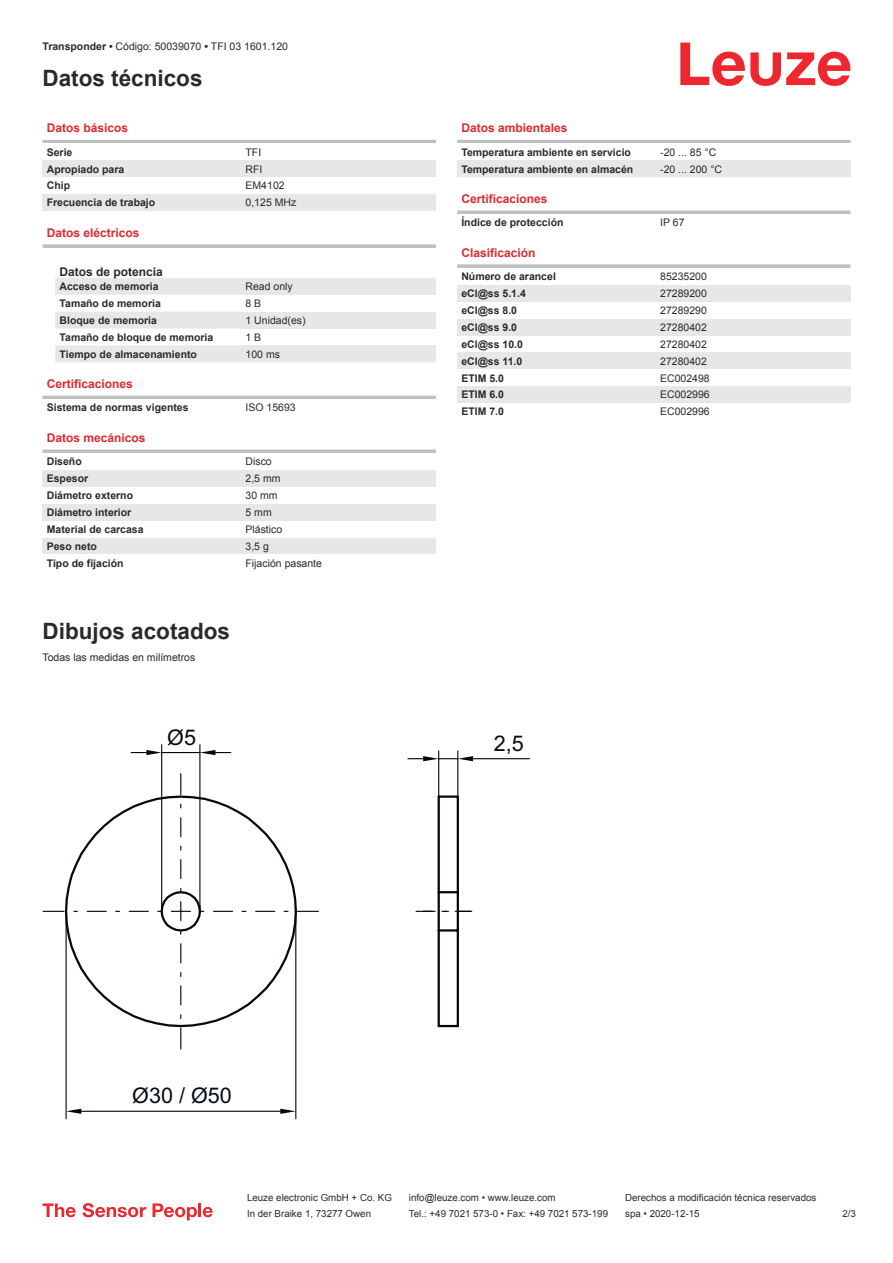
<style>
.page{position:relative;width:893px;height:1263px;background:#fff}
.page>*{position:absolute;margin:0;border:0;box-sizing:border-box;transform-origin:0 0}
.t1{font:700 22.5px "Arial";color:#2b292a}
.t2{font:21.6px "Arial";color:#050b12}
.t3{font:700 12px "Arial";color:#db2a30}
.t4{font:700 12px "Arial";color:#2b292a}
.t5{font:700 10.5px "Arial";color:#2b292a}
.t6{font:10.5px "Arial";color:#2b292a}
.t7{font:9.75px "Arial";color:#2b292a}
.s1{font-weight:700}
</style>
<div class="page">
<svg style="left:680px;top:43px;width:170px;height:43px"></svg>
<svg style="left:55px;top:278px;width:187px;height:84px;fill:#e6e7e9"></svg>
<hr style="left:43px;top:140px;width:393px;height:3px;background:#bdbfc1">
<div style="left:43px;top:160px;width:199px;height:17px;background:#e6e7e9"></div>
<div style="left:242px;top:160px;width:194px;height:17px;background:#e6e7e9"></div>
<div style="left:43px;top:194px;width:199px;height:17px;background:#e6e7e9"></div>
<div style="left:242px;top:194px;width:194px;height:17px;background:#e6e7e9"></div>
<svg style="left:43px;top:244px;width:393px;height:4px;background:#c3c5c7"></svg>
<div style="left:242px;top:278px;width:194px;height:17px;background:#e6e7e9"></div>
<div style="left:242px;top:312px;width:194px;height:17px;background:#e6e7e9"></div>
<div style="left:242px;top:345px;width:194px;height:17px;background:#e6e7e9"></div>
<hr style="left:43px;top:396px;width:393px;height:3px;background:#bdbfc1">
<svg style="left:43px;top:449px;width:393px;height:4px;background:#c4c6c8"></svg>
<div style="left:43px;top:470px;width:199px;height:17px;background:#e6e7e9"></div>
<div style="left:242px;top:470px;width:194px;height:17px;background:#e6e7e9"></div>
<div style="left:43px;top:504px;width:199px;height:17px;background:#e6e7e9"></div>
<div style="left:242px;top:504px;width:194px;height:17px;background:#e6e7e9"></div>
<div style="left:43px;top:538px;width:199px;height:16px;background:#e6e7e9"></div>
<div style="left:242px;top:538px;width:194px;height:16px;background:#e6e7e9"></div>
<hr style="left:457px;top:140px;width:393px;height:3px;background:#bdbfc1">
<div style="left:457px;top:160px;width:200px;height:17px;background:#e6e7e9"></div>
<div style="left:657px;top:160px;width:193px;height:17px;background:#e6e7e9"></div>
<hr style="left:457px;top:211px;width:393px;height:3px;background:#bdbfc1">
<svg style="left:457px;top:264px;width:393px;height:4px;background:#c3c5c7"></svg>
<div style="left:457px;top:285px;width:200px;height:17px;background:#e6e7e9"></div>
<div style="left:657px;top:285px;width:193px;height:17px;background:#e6e7e9"></div>
<div style="left:457px;top:319px;width:200px;height:17px;background:#e6e7e9"></div>
<div style="left:657px;top:319px;width:193px;height:17px;background:#e6e7e9"></div>
<div style="left:457px;top:352px;width:200px;height:17px;background:#e6e7e9"></div>
<div style="left:657px;top:352px;width:193px;height:17px;background:#e6e7e9"></div>
<div style="left:457px;top:386px;width:200px;height:17px;background:#e6e7e9"></div>
<div style="left:657px;top:386px;width:193px;height:17px;background:#e6e7e9"></div>
<svg style="left:43px;top:1203px;width:33px;height:14px"></svg>
<svg style="left:83px;top:1203px;width:63px;height:14px"></svg>
<svg style="left:153px;top:1203px;width:44px;height:17px"></svg>
<hr style="left:198px;top:1203px;width:3px;height:14px;background:#ed272d">
<svg style="left:203px;top:1207px;width:10px;height:10px"></svg>
<svg style="left:64px;top:794px;width:396px;height:234px"></svg>
<hr style="left:473px;top:758px;width:56px;height:1px;background:#03080e">
<hr style="left:457px;top:751px;width:1px;height:46px;background:#03080e">
<hr style="left:438px;top:751px;width:1px;height:46px;background:#03080e">
<svg style="left:408px;top:756px;width:65px;height:5px"></svg>
<hr style="left:162px;top:752px;width:38px;height:1px;background:#03080e">
<hr style="left:199px;top:745px;width:1px;height:166px;background:#03080e">
<hr style="left:161px;top:745px;width:1px;height:166px;background:#03080e">
<svg style="left:131px;top:750px;width:31px;height:5px"></svg>
<svg style="left:200px;top:750px;width:31px;height:5px"></svg>
<hr style="left:81px;top:1111px;width:199px;height:1px;background:#03080e">
<hr style="left:295px;top:911px;width:1px;height:208px;background:#03080e">
<hr style="left:66px;top:911px;width:1px;height:208px;background:#03080e">
<svg style="left:66px;top:1109px;width:15px;height:5px"></svg>
<svg style="left:280px;top:1109px;width:16px;height:5px"></svg>
<svg style="left:297px;top:911px;width:21px;height:1px"></svg>
<svg style="left:256px;top:911px;width:19px;height:1px"></svg>
<svg style="left:214px;top:911px;width:19px;height:1px"></svg>
<svg style="left:129px;top:911px;width:19px;height:1px"></svg>
<svg style="left:87px;top:911px;width:19px;height:1px"></svg>
<svg style="left:43px;top:911px;width:21px;height:1px"></svg>
<svg style="left:180px;top:774px;width:1px;height:21px"></svg>
<svg style="left:180px;top:818px;width:1px;height:19px"></svg>
<svg style="left:180px;top:859px;width:1px;height:20px"></svg>
<svg style="left:171px;top:902px;width:20px;height:19px"></svg>
<svg style="left:180px;top:944px;width:1px;height:19px"></svg>
<svg style="left:180px;top:986px;width:1px;height:19px"></svg>
<svg style="left:180px;top:1028px;width:1px;height:21px"></svg>
<svg style="left:416px;top:911px;width:19px;height:1px"></svg>
<svg style="left:455px;top:911px;width:17px;height:1px"></svg>
<p class="t6" style="left:43px;top:43px;width:247px"><span class="s1">Transponder •</span> Código: 50039070 <span class="s1">•</span> TFI 03 1601.120</p>
<h1 class="t1" style="left:43px;top:70px;width:162px">Datos técnicos</h1>
<p class="t3" style="left:47px;top:123px;width:83px">Datos básicos</p>
<p class="t5" style="left:47px;top:148px;width:27px">Serie</p>
<p class="t6" style="left:246px;top:148px;width:17px">TFI</p>
<p class="t5" style="left:47px;top:165px;width:79px">Apropiado para</p>
<p class="t6" style="left:246px;top:165px;width:18px">RFI</p>
<p class="t5" style="left:47px;top:182px;width:25px">Chip</p>
<p class="t6" style="left:246px;top:182px;width:41px">EM4102</p>
<p class="t5" style="left:47px;top:199px;width:110px">Frecuencia de trabajo</p>
<p class="t6" style="left:246px;top:199px;width:52px">0,125 MHz</p>
<p class="t3" style="left:47px;top:228px;width:94px">Datos eléctricos</p>
<p class="t4" style="left:60px;top:267px;width:105px">Datos de potencia</p>
<p class="t5" style="left:60px;top:282px;width:101px">Acceso de memoria</p>
<p class="t6" style="left:246px;top:282px;width:49px">Read only</p>
<p class="t5" style="left:60px;top:299px;width:103px">Tamaño de memoria</p>
<p class="t6" style="left:246px;top:299px;width:17px">8 B</p>
<p class="t5" style="left:60px;top:316px;width:99px">Bloque de memoria</p>
<p class="t6" style="left:246px;top:316px;width:62px">1 Unidad(es)</p>
<p class="t5" style="left:60px;top:333px;width:155px">Tamaño de bloque de memoria</p>
<p class="t6" style="left:246px;top:333px;width:17px">1 B</p>
<p class="t5" style="left:60px;top:350px;width:139px">Tiempo de almacenamiento</p>
<p class="t6" style="left:246px;top:350px;width:36px">100 ms</p>
<p class="t3" style="left:47px;top:379px;width:88px">Certificaciones</p>
<p class="t5" style="left:47px;top:404px;width:143px">Sistema de normas vigentes</p>
<p class="t6" style="left:246px;top:404px;width:52px">ISO 15693</p>
<p class="t3" style="left:47px;top:433px;width:100px">Datos mecánicos</p>
<p class="t5" style="left:47px;top:458px;width:37px">Diseño</p>
<p class="t6" style="left:246px;top:458px;width:28px">Disco</p>
<p class="t5" style="left:47px;top:474px;width:43px">Espesor</p>
<p class="t6" style="left:246px;top:474px;width:37px">2,5 mm</p>
<p class="t5" style="left:47px;top:491px;width:88px">Diámetro externo</p>
<p class="t6" style="left:246px;top:491px;width:34px">30 mm</p>
<p class="t5" style="left:47px;top:508px;width:86px">Diámetro interior</p>
<p class="t6" style="left:246px;top:508px;width:28px">5 mm</p>
<p class="t5" style="left:47px;top:525px;width:98px">Material de carcasa</p>
<p class="t6" style="left:246px;top:525px;width:38px">Plástico</p>
<p class="t5" style="left:47px;top:542px;width:52px">Peso neto</p>
<p class="t6" style="left:246px;top:542px;width:25px">3,5 g</p>
<p class="t5" style="left:47px;top:559px;width:78px">Tipo de fijación</p>
<p class="t6" style="left:246px;top:559px;width:78px">Fijación pasante</p>
<h1 class="t1" style="left:43px;top:622px;width:189px">Dibujos acotados</h1>
<p class="t6" style="left:43px;top:654px;width:154px">Todas las medidas en milímetros</p>
<p class="t3" style="left:461px;top:123px;width:108px">Datos ambientales</p>
<p class="t5" style="left:461px;top:148px;width:171px">Temperatura ambiente en servicio</p>
<p class="t6" style="left:660px;top:148px;width:58px">-20 ... 85 °C</p>
<p class="t5" style="left:461px;top:165px;width:173px">Temperatura ambiente en almacén</p>
<p class="t6" style="left:660px;top:165px;width:63px">-20 ... 200 °C</p>
<p class="t3" style="left:461px;top:194px;width:88px">Certificaciones</p>
<p class="t5" style="left:461px;top:219px;width:104px">Índice de protección</p>
<p class="t6" style="left:660px;top:219px;width:26px">IP 67</p>
<p class="t3" style="left:461px;top:248px;width:76px">Clasificación</p>
<p class="t5" style="left:461px;top:272px;width:96px">Número de arancel</p>
<p class="t6" style="left:660px;top:272px;width:48px">85235200</p>
<p class="t5" style="left:461px;top:289px;width:66px">eCl@ss 5.1.4</p>
<p class="t6" style="left:660px;top:289px;width:48px">27289200</p>
<p class="t5" style="left:461px;top:306px;width:57px">eCl@ss 8.0</p>
<p class="t6" style="left:660px;top:306px;width:48px">27289290</p>
<p class="t5" style="left:461px;top:323px;width:57px">eCl@ss 9.0</p>
<p class="t6" style="left:660px;top:323px;width:48px">27280402</p>
<p class="t5" style="left:461px;top:340px;width:63px">eCl@ss 10.0</p>
<p class="t6" style="left:660px;top:340px;width:48px">27280402</p>
<p class="t5" style="left:461px;top:357px;width:63px">eCl@ss 11.0</p>
<p class="t6" style="left:660px;top:357px;width:48px">27280402</p>
<p class="t5" style="left:461px;top:374px;width:44px">ETIM 5.0</p>
<p class="t6" style="left:660px;top:374px;width:51px">EC002498</p>
<p class="t5" style="left:461px;top:391px;width:44px">ETIM 6.0</p>
<p class="t6" style="left:660px;top:391px;width:51px">EC002996</p>
<p class="t5" style="left:461px;top:408px;width:44px">ETIM 7.0</p>
<p class="t6" style="left:660px;top:408px;width:51px">EC002996</p>
<h2 class="t2" style="left:167px;top:729px;width:30px">Ø5</h2>
<h2 class="t2" style="left:494px;top:735px;width:32px">2,5</h2>
<h2 class="t2" style="left:132px;top:1087px;width:101px">Ø30 / Ø50</h2>
<p class="t7" style="left:247px;top:1194px;width:146px">Leuze electronic GmbH + Co. KG</p>
<p class="t7" style="left:409px;top:1194px;width:148px">info@leuze.com • www.leuze.com</p>
<p class="t7" style="left:625px;top:1194px;width:193px">Derechos a modificación técnica reservados</p>
<p class="t7" style="left:247px;top:1210px;width:126px">In der Braike 1, 73277 Owen</p>
<p class="t7" style="left:409px;top:1210px;width:201px">Tel.: +49 7021 573-0 • Fax: +49 7021 573-199</p>
<p class="t7" style="left:625px;top:1210px;width:76px">spa • 2020-12-15</p>
<p class="t7" style="left:842px;top:1210px;width:15px">2 /3</p>
</div>
